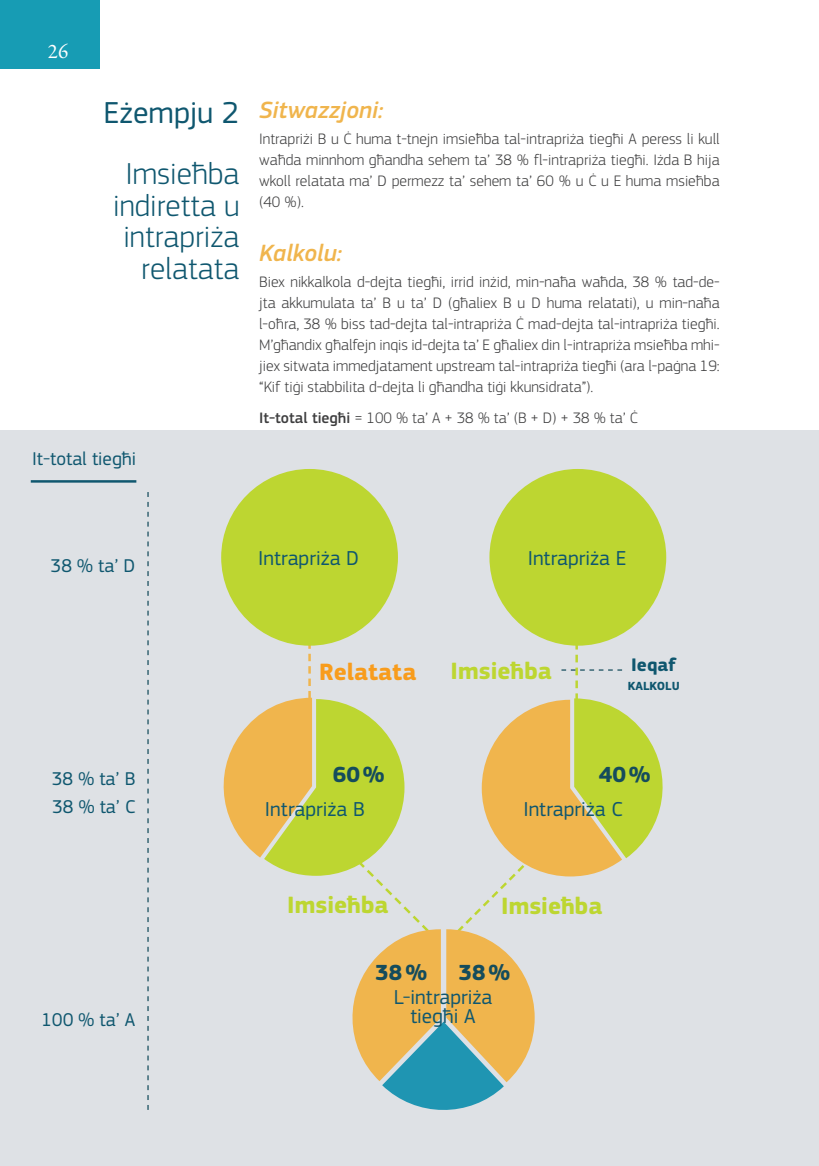
<style>
.page{position:relative;width:819px;height:1166px;background:#fff}
.page>*{position:absolute;margin:0;border:0;box-sizing:border-box;transform-origin:0 0}
.title_2_right_light{font:300 31.5px/31.5px "EC Square Sans Pro";color:#0f576f;text-align:right}
.title_2_right{font:31.5px "EC Square Sans Pro";color:#0f576f}
.t1{font:700 24.5px "EC Square Sans Pro";color:#bdd631}
.title_2_orange{font:italic 500 24.5px "EC Square Sans Pro";color:#f0b54d}
.t2{font:700 24.5px "EC Square Sans Pro";color:#f89c1c}
.t3{font:700 22.75px "EC Square Sans Pro";color:#154c5c}
.t4{font:21px/19.6px "EC Square Sans Pro";color:#0f576f;text-align:center}
.t5{font:21px "Garamond Premr Pro";color:#fff}
.t6{font:19.25px/28px "EC Square Sans Pro";color:#0f576f}
.t7{font:700 18.9px "EC Square Sans Pro";color:#0f576f}
.body_nsb{font:300 15.75px/21px "EC Square Sans Pro";color:#3e3e3f;text-align:justify}
.body{font:300 15.75px "EC Square Sans Pro";color:#3e3e3f}
.t8{font:700 12.25px "EC Square Sans Pro";color:#0f576f}
.s1{font-weight:500}
</style>
<div class="page">
<div style="left:0;top:0;width:99px;height:68px;background:#179cb4"></div>
<div style="left:0;top:431px;width:819px;height:735px;background:#dee1e5"></div>
<div style="left:221px;top:469px;width:177px;height:177px;background:#bdd631;border-radius:88px"></div>
<div style="left:489px;top:469px;width:177px;height:177px;background:#bdd631;border-radius:88px"></div>
<svg style="left:223px;top:629px;width:440px;height:481px"></svg>
<svg style="left:147px;top:492px;width:2px;height:618px"></svg>
<hr style="left:31px;top:480px;width:105px;height:3px;background:#0f576f">
<h3 class="t5" style="left:48px;top:39px;width:22px">26</h3>
<p class="title_2_right" style="left:103px;top:94px;width:137px">Eżempju 2</p>
<p class="title_2_right_light" style="left:113px;top:158px;width:128px">Imsieħba indiretta u intrapriża relatata</p>
<p class="t6" style="left:32px;top:445px;width:106px">It-total tiegħi</p>
<p class="title_2_orange" style="left:259px;top:95px;width:126px">Sitwazzjoni:</p>
<p class="body_nsb" style="left:259px;top:128px;width:462px">Intrapriżi B u Ċ huma t-tnejn imsieħba tal-intrapriża tiegħi A peress li kull waħda minnhom għandha sehem ta’ 38 % fl-intrapriża tiegħi. Iżda B hija wkoll relatata ma’ D permezz ta’ sehem ta’ 60 % u Ċ u E huma msieħba (40 %).</p>
<p class="title_2_orange" style="left:259px;top:238px;width:84px">Kalkolu:</p>
<p class="body_nsb" style="left:259px;top:271px;width:462px">Biex nikkalkola d-dejta tiegħi, irrid inżid, min-naħa waħda, 38 % tad-de&shy;jta akkumulata ta’ B u ta’ D (għaliex B u D huma relatati), u min-naħa l-oħra, 38 % biss tad-dejta tal-intrapriża Ċ mad-dejta tal-intrapriża tiegħi.<br>M’għandix għalfejn inqis id-dejta ta’ E għaliex din l-intrapriża msieħba mhi&shy;jiex sitwata immedjatament upstream tal-intrapriża tiegħi (ara l-paġna 19: “Kif tiġi stabbilita d-dejta li għandha tiġi kkunsidrata”).</p>
<p class="body" style="left:259px;top:408px;width:380px"><span class="s1">It-total tiegħi</span> = 100 % ta’ A + 38 % ta’ (B + D) + 38 % ta’ Ċ</p>
<p class="t6" style="left:51px;top:551px;width:86px">38 % ta’ D</p>
<p class="t4" style="left:258px;top:548px;width:102px">Intrapriża D</p>
<p class="t4" style="left:527px;top:548px;width:100px">Intrapriża E</p>
<p class="t6" style="left:52px;top:765px;width:85px">38 % ta’ B<br>38 % ta’ C</p>
<p class="t6" style="left:41px;top:1005px;width:95px">100 % ta’ A</p>
<p class="t2" style="left:319px;top:657px;width:99px">Relatata</p>
<p class="t1" style="left:450px;top:657px;width:103px">Imsieħba</p>
<p class="t7" style="left:631px;top:653px;width:47px">Ieqaf</p>
<p class="t8" style="left:627px;top:678px;width:53px">KALKOLU</p>
<p class="t3" style="left:333px;top:761px;width:53px">60%</p>
<p class="t3" style="left:598px;top:761px;width:53px">40%</p>
<p class="t4" style="left:265px;top:799px;width:101px">Intrapriża B</p>
<p class="t4" style="left:523px;top:799px;width:101px">Intrapriża C</p>
<p class="t1" style="left:287px;top:890px;width:103px">Imsieħba</p>
<p class="t1" style="left:501px;top:891px;width:103px">Imsieħba</p>
<p class="t3" style="left:375px;top:959px;width:53px">38%</p>
<p class="t3" style="left:458px;top:959px;width:53px">38%</p>
<p class="t4" style="left:393px;top:987px;width:100px">L-intrapriża tiegħi A</p>
</div>
